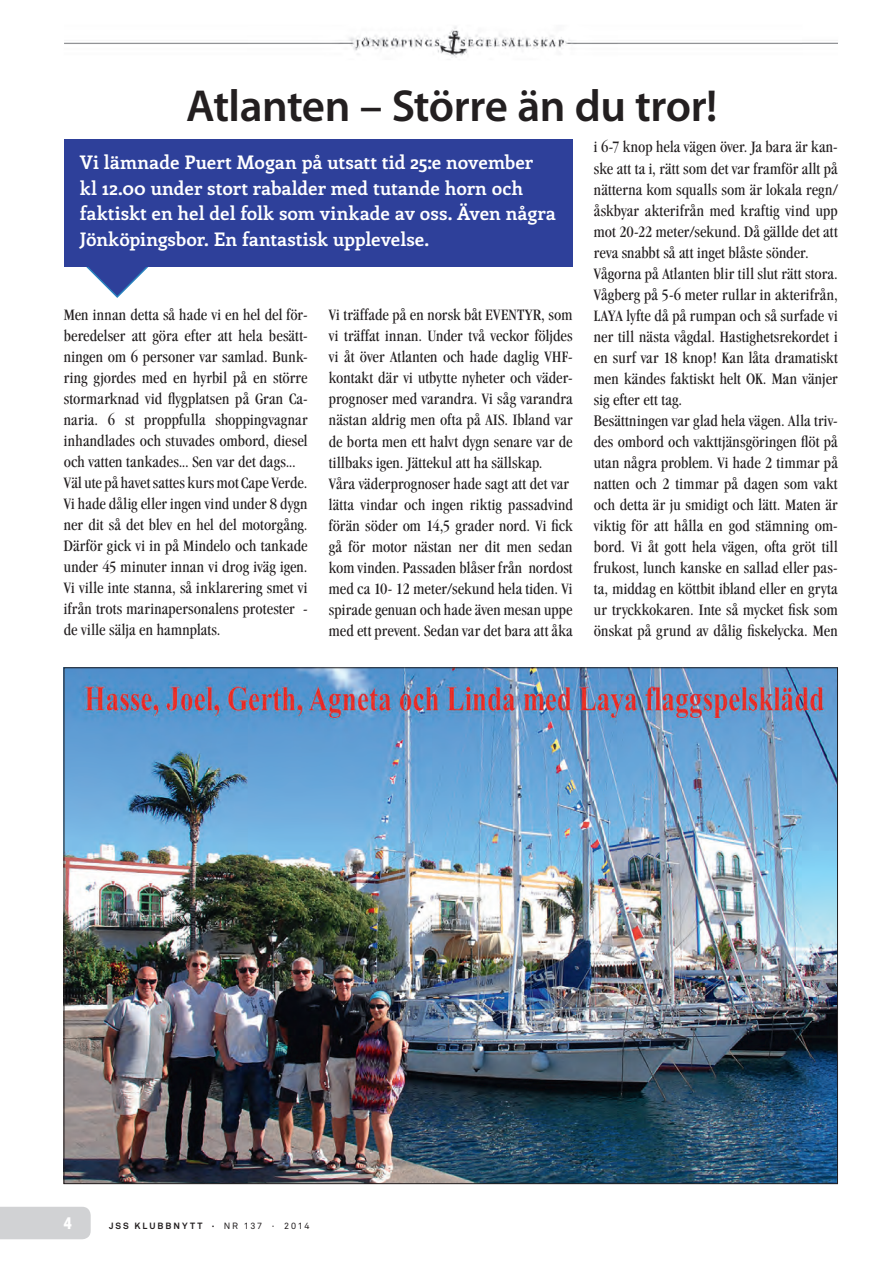
<style>
.page{position:relative;width:893px;height:1263px;background:#fff}
.page>*{position:absolute;margin:0;border:0;box-sizing:border-box;transform-origin:0 0}
.t1{font:600 45px "Myriad Pro";letter-spacing:-.015em;color:#231f20}
.t2{font:700 18.75px/25.5px "Enriqueta";letter-spacing:-.005em;color:#fff}
.t3{font:900 condensed 18px "Myriad Pro";color:#fff}
.t4{font:condensed 16.5px/21px "Garamond";letter-spacing:.01em;color:#231f20}
.t5{font:700 9px "Akkurat";letter-spacing:.225em;color:#231f20}
.s1{font-weight:400}
</style>
<div class="page">
<div style="left:0;top:1207px;width:91px;height:32px;background:#d1d2d4"></div>
<img style="left:64px;top:26px;width:774px;height:32px">
<svg style="left:86px;top:267px;width:62px;height:31px"></svg>
<div style="left:64px;top:139px;width:509px;height:128px;background:#2e409a"></div>
<img style="left:66px;top:670px;width:770px;height:512px">
<h1 class="t1" style="left:186px;top:77px;width:533px">Atlanten – Större än du tror!</h1>
<p class="t2" style="left:80px;top:149px;width:477px">Vi lämnade Puert Mogan på utsatt tid 25:e november<br>kl 12.00 under stort rabalder med tutande horn och faktiskt en hel del folk som vinkade av oss. Även några Jönköpingsbor. En fantastisk upplevelse.</p>
<p class="t4" style="left:594px;top:137px;width:245px">i 6-7 knop hela vägen över. Ja bara är kan&shy;ske att ta i, rätt som det var framför allt på nätterna kom squalls som är lokala regn/ åskbyar akterifrån med kraftig vind upp mot 20-22 meter/sekund. Då gällde det att reva snabbt så att inget blåste sönder.<br>Vågorna på Atlanten blir till slut rätt stora.<br>Vågberg på 5-6 meter rullar in akterifrån, LAYA lyfte då på rumpan och så surfade vi ner till nästa vågdal. Hastighetsrekordet i en surf var 18 knop! Kan låta dramatiskt men kändes faktiskt helt OK. Man vänjer sig efter ett tag.<br>Besättningen var glad hela vägen. Alla triv&shy;des ombord och vakttjänsgöringen flöt på utan några problem. Vi hade 2 timmar på natten och 2 timmar på dagen som vakt och detta är ju smidigt och lätt. Maten är viktig för att hålla en god stämning om&shy;bord. Vi åt gott hela vägen, ofta gröt till frukost, lunch kanske en sallad eller pas&shy;ta, middag en köttbit ibland eller en gryta ur tryckkokaren. Inte så mycket fisk som önskat på grund av dålig fiskelycka. Men</p>
<p class="t4" style="left:64px;top:304px;width:245px">Men innan detta så hade vi en hel del för&shy;beredelser att göra efter att hela besätt&shy;ningen om 6 personer var samlad. Bunk&shy;ring gjordes med en hyrbil på en större stormarknad vid flygplatsen på Gran Ca&shy;naria. 6 st proppfulla shoppingvagnar inhandlades och stuvades ombord, diesel och vatten tankades... Sen var det dags...<br>Väl ute på havet sattes kurs mot Cape Verde.<br>Vi hade dålig eller ingen vind under 8 dygn ner dit så det blev en hel del motorgång.<br>Därför gick vi in på Mindelo och tankade under 45 minuter innan vi drog iväg igen.<br>Vi ville inte stanna, så inklarering smet vi ifrån trots marinapersonalens protester - de ville sälja en hamnplats.</p>
<p class="t4" style="left:329px;top:305px;width:245px">Vi träffade på en norsk båt EVENTYR, som vi träffat innan. Under två veckor följdes vi åt över Atlanten och hade daglig VHF&shy;kontakt där vi utbytte nyheter och väder&shy;prognoser med varandra. Vi såg varandra nästan aldrig men ofta på AIS. Ibland var de borta men ett halvt dygn senare var de tillbaks igen. Jättekul att ha sällskap.<br>Våra väderprognoser hade sagt att det var lätta vindar och ingen riktig passadvind förän söder om 14,5 grader nord. Vi fick gå för motor nästan ner dit men sedan kom vinden. Passaden blåser från nordost med ca 10- 12 meter/sekund hela tiden. Vi spirade genuan och hade även mesan uppe med ett prevent. Sedan var det bara att åka</p>
<p class="t3" style="left:64px;top:1211px;width:9px">4</p>
<p class="t5" style="left:109px;top:1220px;width:202px">JSS KLUBBNYTT · <span class="s1">NR 137 · 2014</span></p>
</div>
